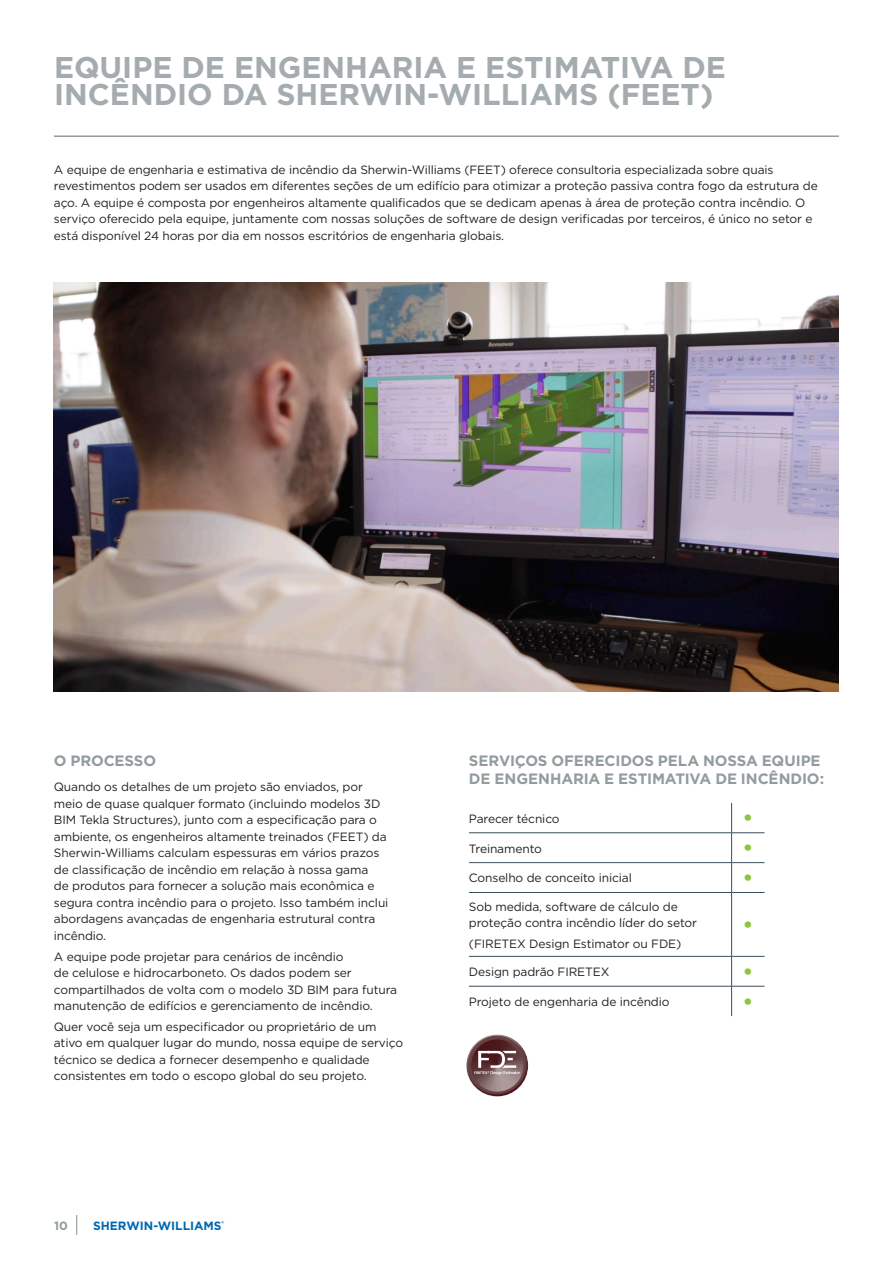
<style>
.page{position:relative;width:893px;height:1263px;background:#fff}
.page>*{position:absolute;margin:0;border:0;box-sizing:border-box;transform-origin:0 0}
.t1{font:700 30px/27px "Gotham";color:#a5acaf}
.t2{font:300 18px "Helvetica Neue LT Std";color:#8bc63e}
.t3{font:700 15px/18px "Gotham";letter-spacing:-.01em;color:#929c9f}
.t4{font:12px/16.5px "Gotham";letter-spacing:-.01em;color:#231f20}
.t5{font:700 12px "Gotham";color:#0168b3}
.t6{font:700 12px "Gotham";color:#929c9f}
</style>
<div class="page">
<svg style="left:76px;top:1215px;width:1px;height:20px"></svg>
<div style="left:466px;top:1034px;width:62px;height:45px;background:#fff;opacity:.75"></div>
<div style="left:466px;top:1047px;width:62px;height:49px;background:#a62035;opacity:.75"></div>
<div style="left:470px;top:1053px;width:54px;height:39px;background:#fff;opacity:.75"></div>
<div style="left:470px;top:1039px;width:54px;height:44px;background:#a62035;opacity:.75"></div>
<svg style="left:474px;top:1051px;width:46px;height:24px"></svg>
<img style="left:54px;top:282px;width:785px;height:409px">
<hr style="left:469px;top:832px;width:263px;height:1px;background:#3d4f59">
<hr style="left:732px;top:832px;width:32px;height:1px;background:#3d4f59">
<hr style="left:469px;top:862px;width:263px;height:1px;background:#3d4f59">
<hr style="left:732px;top:862px;width:32px;height:1px;background:#3d4f59">
<hr style="left:469px;top:892px;width:263px;height:1px;background:#3d4f59">
<hr style="left:732px;top:892px;width:32px;height:1px;background:#3d4f59">
<hr style="left:469px;top:956px;width:263px;height:1px;background:#3d4f59">
<hr style="left:732px;top:956px;width:32px;height:1px;background:#3d4f59">
<hr style="left:469px;top:986px;width:263px;height:1px;background:#3d4f59">
<hr style="left:732px;top:986px;width:32px;height:1px;background:#3d4f59">
<svg style="left:731px;top:803px;width:1px;height:89px"></svg>
<hr style="left:731px;top:893px;width:1px;height:63px;background:#3d4f59">
<hr style="left:731px;top:956px;width:1px;height:30px;background:#3d4f59">
<hr style="left:731px;top:986px;width:1px;height:30px;background:#3d4f59">
<hr style="left:54px;top:135px;width:785px;height:2px;background:#929c9f">
<p class="t1" style="left:54px;top:54px;width:673px">EQUIPE DE ENGENHARIA E ESTIMATIVA DE<br>INCÊNDIO DA SHERWIN-WILLIAMS (FEET)</p>
<p class="t4" style="left:54px;top:161px;width:765px">A equipe de engenharia e estimativa de incêndio da Sherwin-Williams (FEET) oferece consultoria especializada sobre quais revestimentos podem ser usados em diferentes seções de um edifício para otimizar a proteção passiva contra fogo da estrutura de aço. A equipe é composta por engenheiros altamente qualificados que se dedicam apenas à área de proteção contra incêndio. O serviço oferecido pela equipe, juntamente com nossas soluções de software de design verificadas por terceiros, é único no setor e está disponível 24 horas por dia em nossos escritórios de engenharia globais.</p>
<p class="t3" style="left:54px;top:752px;width:104px">O PROCESSO</p>
<p class="t4" style="left:54px;top:778px;width:336px">Quando os detalhes de um projeto são enviados, por meio de quase qualquer formato (incluindo modelos 3D BIM Tekla Structures), junto com a especificação para o ambiente, os engenheiros altamente treinados (FEET) da Sherwin-Williams calculam espessuras em vários prazos de classificação de incêndio em relação à nossa gama<br>de produtos para fornecer a solução mais econômica e segura contra incêndio para o projeto. Isso também inclui abordagens avançadas de engenharia estrutural contra incêndio.</p>
<p class="t4" style="left:54px;top:948px;width:345px">A equipe pode projetar para cenários de incêndio<br>de celulose e hidrocarboneto. Os dados podem ser compartilhados de volta com o modelo 3D BIM para futura manutenção de edifícios e gerenciamento de incêndio.</p>
<p class="t4" style="left:54px;top:1018px;width:351px">Quer você seja um especificador ou proprietário de um ativo em qualquer lugar do mundo, nossa equipe de serviço técnico se dedica a fornecer desempenho e qualidade consistentes em todo o escopo global do seu projeto.</p>
<p class="t6" style="left:54px;top:1218px;width:15px">10</p>
<p class="t5" style="left:93px;top:1217px;width:132px">SHERWIN-WILLIAMS<sup>®</sup></p>
<p class="t3" style="left:469px;top:752px;width:357px">SERVIÇOS OFERECIDOS PELA NOSSA EQUIPE<br>DE ENGENHARIA E ESTIMATIVA DE INCÊNDIO:</p>
<p class="t4" style="left:469px;top:810px;width:92px">Parecer técnico</p>
<p class="t2" style="left:744px;top:807px;width:10px">•</p>
<p class="t4" style="left:469px;top:840px;width:75px">Treinamento</p>
<p class="t2" style="left:744px;top:837px;width:10px">•</p>
<p class="t4" style="left:469px;top:870px;width:164px">Conselho de conceito inicial</p>
<p class="t2" style="left:744px;top:866px;width:10px">•</p>
<p class="t4" style="left:469px;top:898px;width:230px">Sob medida, software de cálculo de proteção contra incêndio líder do setor</p>
<p class="t4" style="left:469px;top:935px;width:214px">(FIRETEX Design Estimator ou FDE)</p>
<p class="t2" style="left:744px;top:913px;width:10px">•</p>
<p class="t4" style="left:469px;top:963px;width:142px">Design padrão FIRETEX</p>
<p class="t2" style="left:744px;top:960px;width:10px">•</p>
<p class="t4" style="left:469px;top:993px;width:202px">Projeto de engenharia de incêndio</p>
<p class="t2" style="left:744px;top:990px;width:10px">•</p>
</div>
